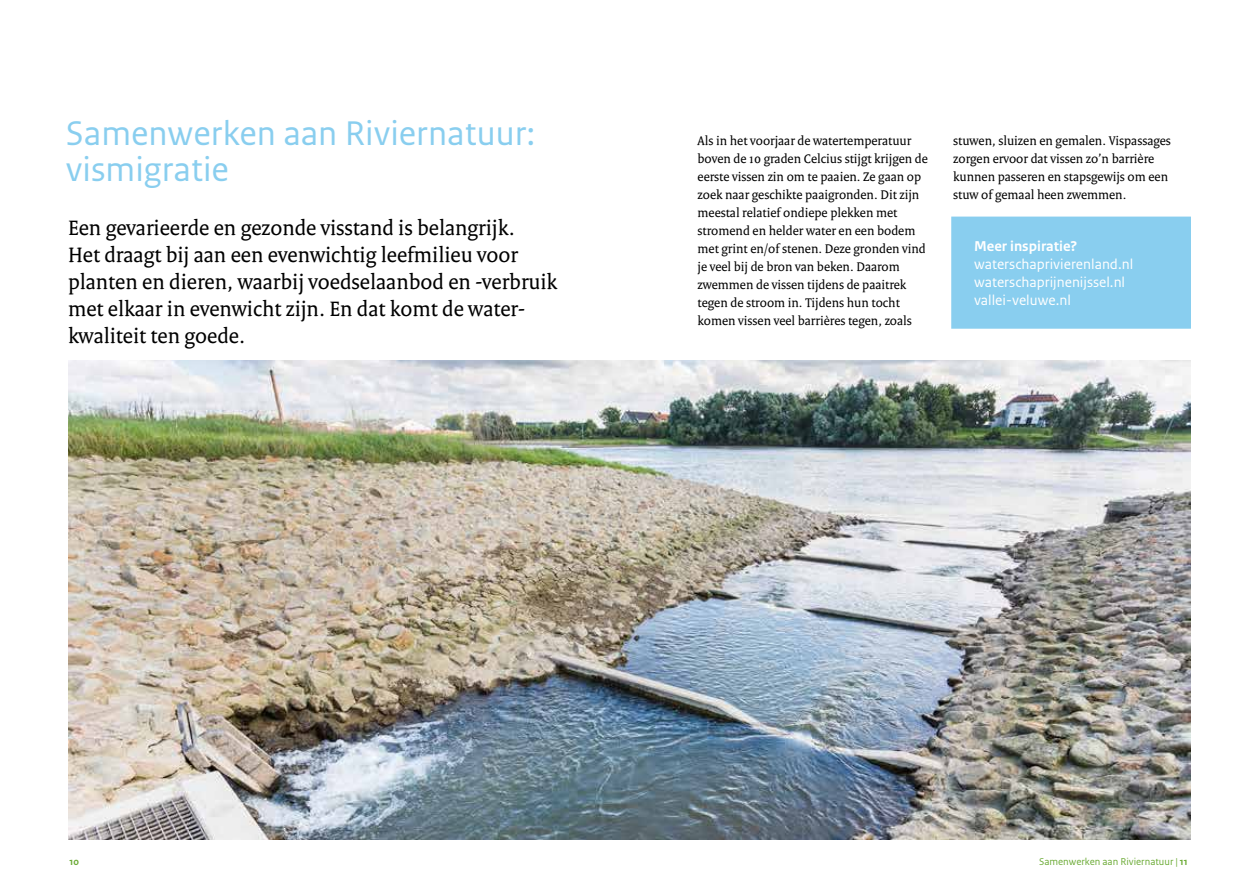
<style>
.page{position:relative;width:1259px;height:893px;background:#fff}
.page>*{position:absolute;margin:0;border:0;box-sizing:border-box;transform-origin:0 0}
.t1{font:36px/36px "Rijksoverheid Sans Text";color:#89ceef}
.t2{font:22.5px/27px "Rijksoverheid Serif";color:#000}
.t3{font:15px/18px "Rijksoverheid Sans Text";color:#fff}
.t4{font:700 15px "Rijksoverheid Sans Text";color:#fff}
.t5{font:13.5px/18px "Rijksoverheid Serif";color:#000}
.t6{font:10.5px "Rijksoverheid Sans Text";color:#6cab36}
.t7{font:700 10.5px "Rijksoverheid Sans Text";color:#6cab36}
.s1{font-weight:700}
</style>
<div class="page">
<img style="left:68px;top:360px;width:1123px;height:480px">
<div style="left:952px;top:217px;width:238px;height:111px;background:#89ceef"></div>
<div style="left:951px;top:217px;width:240px;height:112px;border:2px solid #89ceef"></div>
<h1 class="t1" style="left:66px;top:115px;width:471px">Samenwerken aan Riviernatuur: vismigratie</h1>
<h2 class="t2" style="left:68px;top:214px;width:491px">Een gevarieerde en gezonde visstand is belangrijk.<br>Het draagt bij aan een evenwichtig leefmilieu voor planten en dieren, waarbij voedselaanbod en -verbruik met elkaar in evenwicht zijn. En dat komt de water&shy;kwaliteit ten goede.</h2>
<p class="t5" style="left:697px;top:131px;width:232px">Als in het voorjaar de watertemperatuur boven de 10 graden Celcius stijgt krijgen de eerste vissen zin om te paaien. Ze gaan op zoek naar geschikte paaigronden. Dit zijn meestal relatief ondiepe plekken met stromend en helder water en een bodem met grint en/of stenen. Deze gronden vind je veel bij de bron van beken. Daarom zwemmen de vissen tijdens de paaitrek tegen de stroom in. Tijdens hun tocht komen vissen veel barrières tegen, zoals</p>
<p class="t5" style="left:953px;top:131px;width:219px">stuwen, sluizen en gemalen. Vispassages zorgen ervoor dat vissen zo’n barrière kunnen passeren en stapsgewijs om een stuw of gemaal heen zwemmen.</p>
<p class="t4" style="left:974px;top:238px;width:105px">Meer inspiratie?</p>
<p class="t3" style="left:974px;top:256px;width:161px">waterschaprivierenland.nl waterschaprijnenijssel.nl vallei-veluwe.nl</p>
<p class="t7" style="left:70px;top:855px;width:11px">10</p>
<p class="t6" style="left:1039px;top:855px;width:150px">Samenwerken aan Riviernatuur | <span class="s1">11</span></p>
</div>
